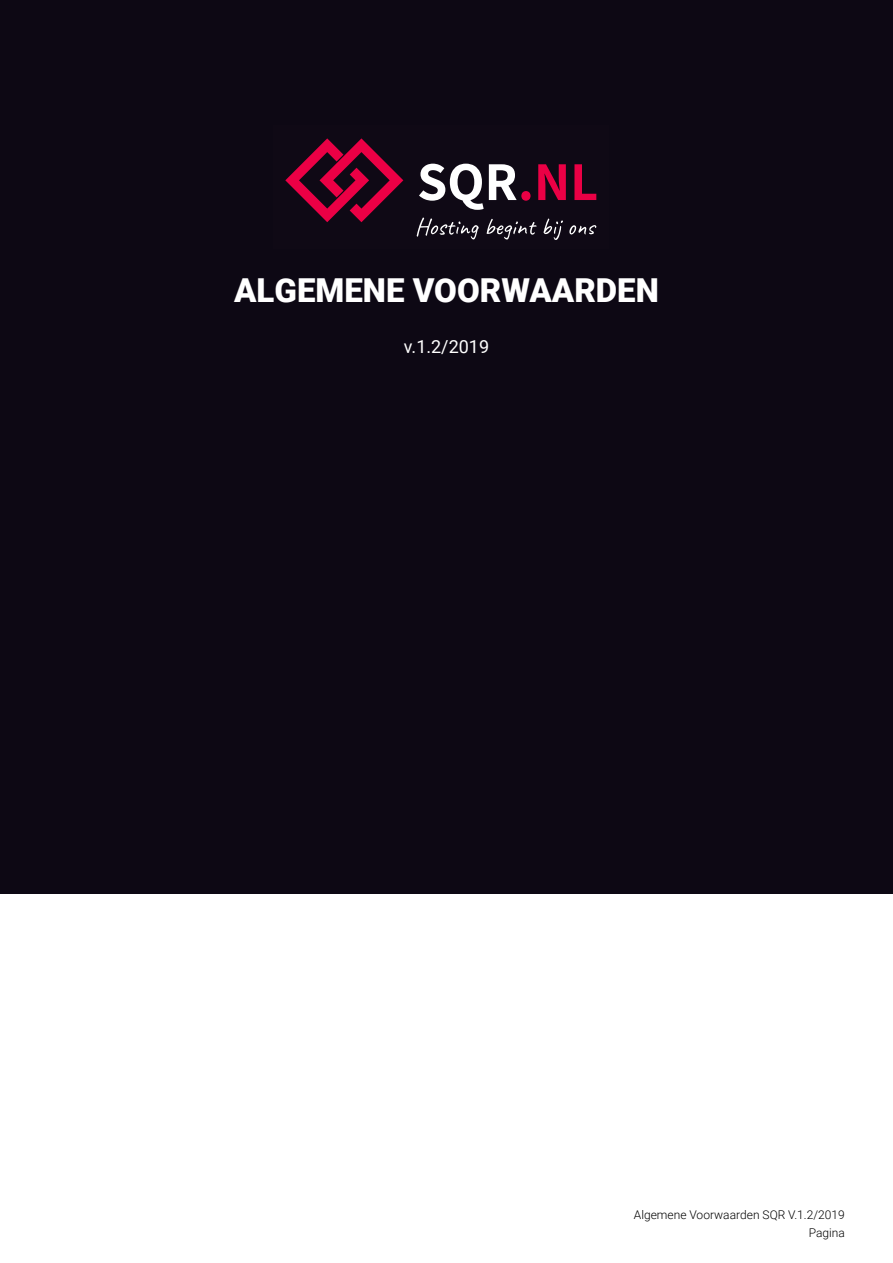
<style>
.page{position:relative;width:893px;height:1263px;background:#fff}
.page>*{position:absolute;margin:0;border:0;box-sizing:border-box;transform-origin:0 0}
.t1{font:900 33px "Roboto";color:#fff}
.t2{font:18px "Roboto";color:#fff}
.t3{font:300 12px/18px "Roboto";color:#000;text-align:right}
</style>
<div class="page">
<div style="left:0;top:0;width:893px;height:893px;background:#0d0814"></div>
<svg style="left:285px;top:138px;width:118px;height:84px"></svg>
<svg style="left:417px;top:217px;width:62px;height:22px"></svg>
<svg style="left:486px;top:219px;width:51px;height:20px"></svg>
<svg style="left:544px;top:219px;width:19px;height:21px"></svg>
<svg style="left:569px;top:225px;width:27px;height:10px"></svg>
<svg style="left:419px;top:164px;width:177px;height:46px"></svg>
<h1 class="t1" style="left:234px;top:268px;width:426px">ALGEMENE VOORWAARDEN</h1>
<h2 class="t2" style="left:404px;top:334px;width:87px">v.1.2/2019</h2>
<p class="t3" style="left:634px;top:1205px;width:212px">Algemene Voorwaarden SQR V.1.2/2019<br>Pagina</p>
</div>
